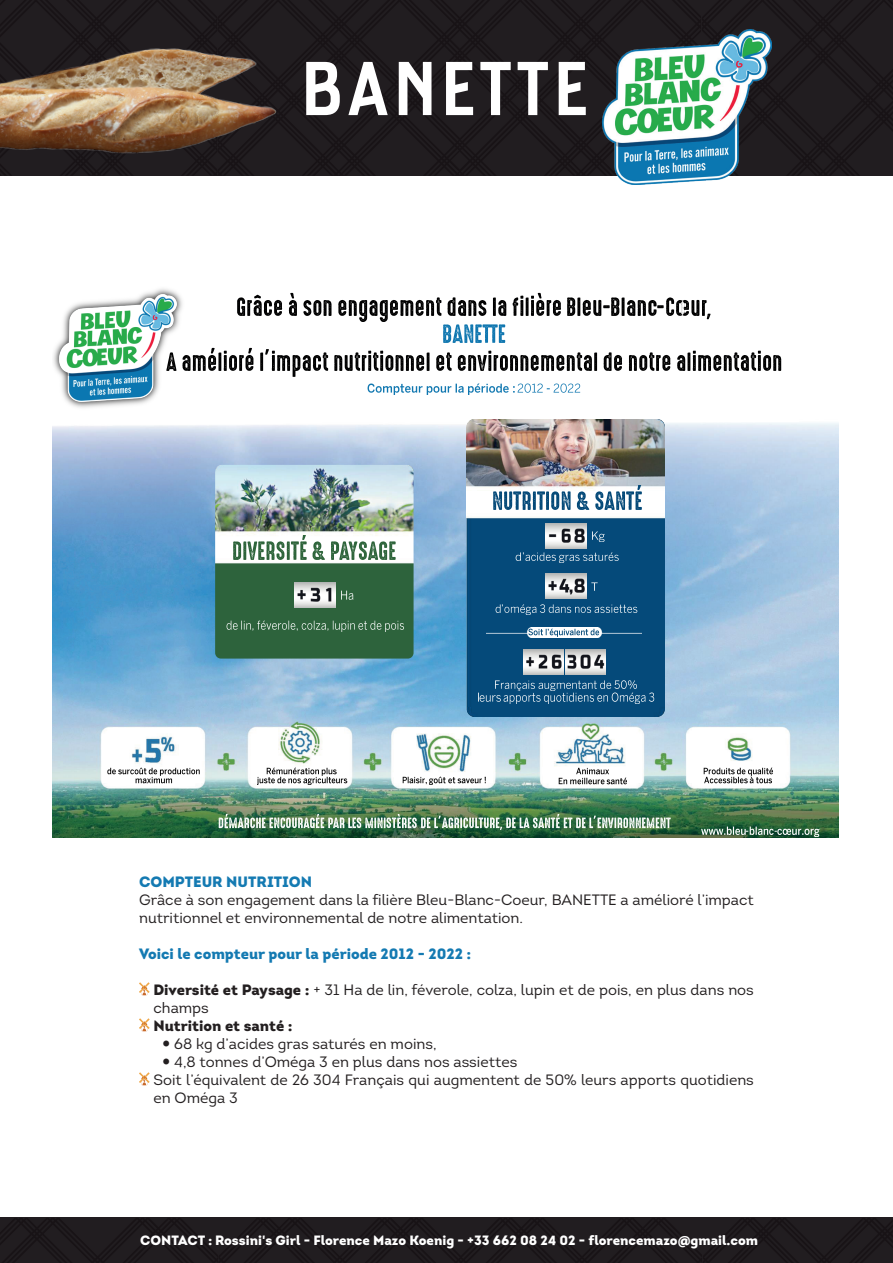
<style>
.page{position:relative;width:893px;height:1263px;background:#fff}
.page>*{position:absolute;margin:0;border:0;box-sizing:border-box;transform-origin:0 0}
.t1{font:15px/18px "Intro";color:#231f20}
.t2{font:900 15px "Intro";color:#147ab2}
.t3{font:900 15px "Intro";color:#231f20}
.t4{font:900 13.5px "Intro";color:#fff}
.s1{font-weight:900}
</style>
<div class="page">
<svg style="left:0;top:1217px;width:893px;height:46px;background:#1e1a1d"></svg>
<svg style="left:139px;top:982px;width:11px;height:13px"></svg>
<svg style="left:139px;top:1018px;width:11px;height:13px"></svg>
<svg style="left:139px;top:1072px;width:11px;height:13px"></svg>
<svg style="left:0;top:0;width:893px;height:176px;background:#2f2b2e"></svg>
<img style="left:0;top:9px;width:288px;height:157px">
<img style="left:53px;top:386px;width:786px;height:452px">
<img style="left:237px;top:292px;width:324px;height:30px">
<img style="left:567px;top:297px;width:144px;height:23px">
<img style="left:602px;top:297px;width:17px;height:23px">
<img style="left:657px;top:297px;width:17px;height:23px">
<img style="left:443px;top:319px;width:72px;height:24px">
<img style="left:187px;top:347px;width:595px;height:30px">
<img style="left:368px;top:383px;width:150px;height:12px">
<img style="left:518px;top:383px;width:28px;height:12px">
<img style="left:546px;top:383px;width:42px;height:12px">
<img style="left:215px;top:465px;width:199px;height:194px">
<img style="left:466px;top:420px;width:199px;height:296px">
<img style="left:232px;top:535px;width:173px;height:32px">
<img style="left:340px;top:589px;width:20px;height:12px">
<img style="left:226px;top:619px;width:182px;height:12px">
<img style="left:492px;top:486px;width:159px;height:31px">
<img style="left:487px;top:627px;width:154px;height:11px">
<img style="left:592px;top:529px;width:19px;height:12px">
<svg style="left:516px;top:550px;width:6px;height:12px"></svg>
<img style="left:522px;top:550px;width:101px;height:12px">
<svg style="left:592px;top:581px;width:13px;height:12px"></svg>
<svg style="left:495px;top:603px;width:6px;height:12px"></svg>
<img style="left:501px;top:603px;width:142px;height:12px">
<img style="left:494px;top:678px;width:148px;height:12px">
<svg style="left:477px;top:691px;width:3px;height:12px"></svg>
<img style="left:480px;top:691px;width:23px;height:12px">
<img style="left:503px;top:691px;width:156px;height:12px">
<img style="left:529px;top:628px;width:73px;height:9px">
<img style="left:108px;top:767px;width:96px;height:8px">
<img style="left:135px;top:776px;width:42px;height:9px">
<img style="left:267px;top:766px;width:73px;height:9px">
<img style="left:257px;top:776px;width:94px;height:8px">
<img style="left:403px;top:776px;width:87px;height:8px">
<img style="left:576px;top:767px;width:37px;height:9px">
<img style="left:559px;top:776px;width:71px;height:9px">
<img style="left:703px;top:766px;width:73px;height:18px">
<img style="left:702px;top:825px;width:44px;height:11px">
<svg style="left:746px;top:825px;width:3px;height:11px"></svg>
<img style="left:749px;top:825px;width:25px;height:11px">
<svg style="left:774px;top:825px;width:3px;height:11px"></svg>
<img style="left:777px;top:825px;width:47px;height:11px">
<img style="left:218px;top:814px;width:458px;height:19px">
<img style="left:53px;top:288px;width:134px;height:124px">
<img style="left:546px;top:523px;width:40px;height:25px">
<img style="left:546px;top:573px;width:40px;height:25px">
<img style="left:523px;top:649px;width:40px;height:25px">
<img style="left:295px;top:583px;width:41px;height:25px">
<img style="left:565px;top:649px;width:41px;height:25px">
<img style="left:602px;top:30px;width:169px;height:155px">
<p class="t2" style="left:139px;top:872px;width:175px">COMPTEUR NUTRITION</p>
<p class="t1" style="left:139px;top:891px;width:616px">Grâce à son engagement dans la filière Bleu-Blanc-Coeur, BANETTE a amélioré l’impact nutritionnel et environnemental de notre alimentation.</p>
<p class="t2" style="left:139px;top:944px;width:334px">Voici le compteur pour la période 2012 - 2022 :</p>
<p class="t1" style="left:153px;top:981px;width:602px"><span class="s1">Diversité et Paysage :</span> + 31 Ha de lin, féverole, colza, lupin et de pois, en plus dans nos champs</p>
<p class="t3" style="left:153px;top:1016px;width:141px">Nutrition et santé :</p>
<p class="t1" style="left:174px;top:1035px;width:264px">68 kg d’acides gras saturés en moins,</p>
<p class="t1" style="left:174px;top:1053px;width:345px">4,8 tonnes d’Oméga 3 en plus dans nos assiettes</p>
<p class="t1" style="left:153px;top:1071px;width:602px">Soit l’équivalent de 26 304 Français qui augmentent de 50% leurs apports quotidiens</p>
<p class="t1" style="left:153px;top:1089px;width:86px">en Oméga 3</p>
<p class="t4" style="left:140px;top:1231px;width:619px">CONTACT : Rossini's Girl - Florence Mazo Koenig - +33 662 08 24 02 - florencemazo@gmail.com</p>
</div>
